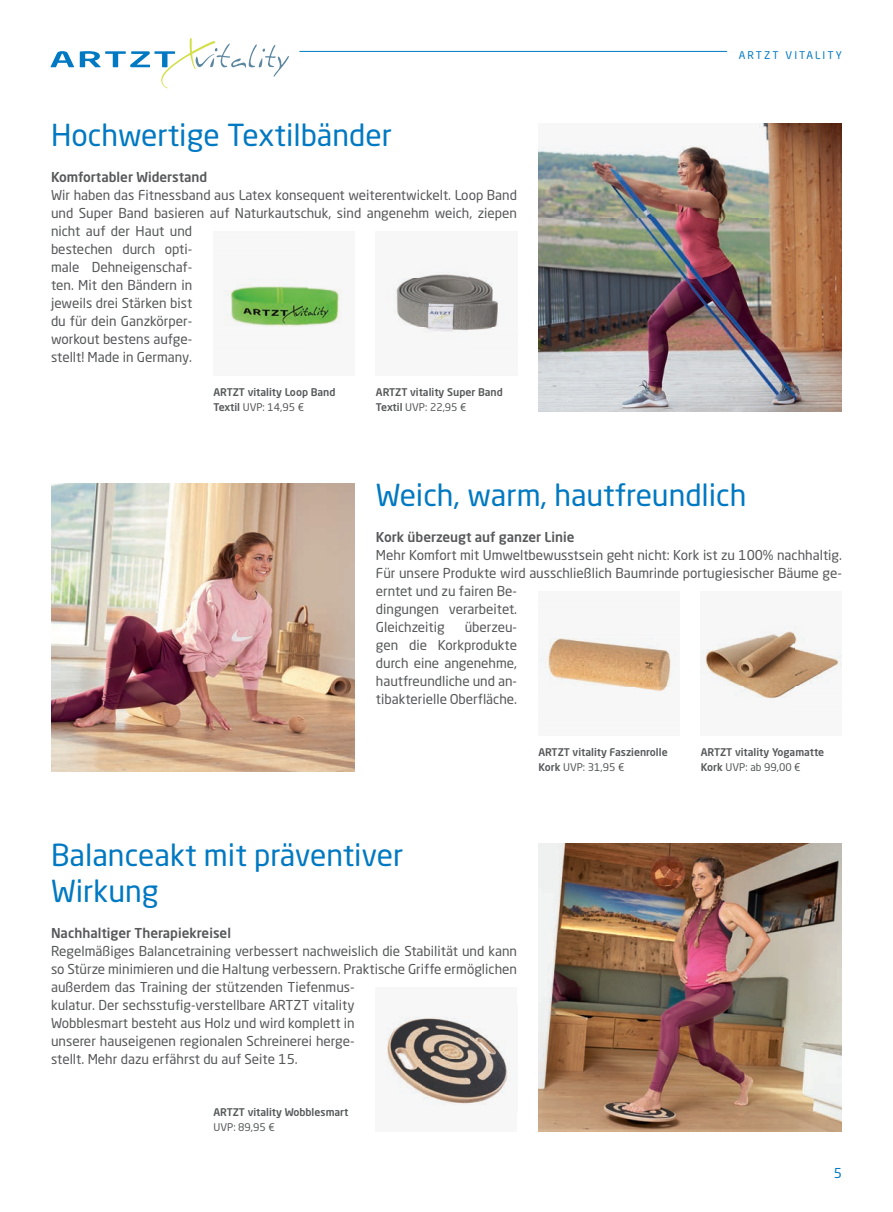
<style>
.page{position:relative;width:893px;height:1212px;background:#fff}
.page>*{position:absolute;margin:0;border:0;box-sizing:border-box;transform-origin:0 0}
.t1{font:30px/36px "Neo Sans Std";color:#0079c2}
.t2{font:13.5px/18px "Neo Sans Std";color:#57585a}
.t3{font:500 13.5px "Neo Sans Std";color:#57585a}
.t4{font:13.5px "Neo Sans Std";color:#0079c2}
.t5{font:500 10.5px/15px "Neo Sans Std";color:#57585a}
.t6{font:10.5px "Neo Sans Std";letter-spacing:.2em;color:#0079c2}
.t7{font:10.5px "Neo Sans Std";color:#57585a}
.s1{font-weight:400}
</style>
<div class="page">
<hr style="left:300px;top:51px;width:427px;height:1px;background:#0079c2">
<img style="left:538px;top:843px;width:304px;height:288px">
<svg style="left:51px;top:51px;width:23px;height:16px"></svg>
<svg style="left:80px;top:38px;width:209px;height:50px"></svg>
<img style="left:701px;top:626px;width:141px;height:75px">
<img style="left:392px;top:269px;width:112px;height:70px">
<div style="left:376px;top:987px;width:141px;height:144px;background:#f7f7f8"></div>
<img style="left:387px;top:1017px;width:121px;height:87px">
<img style="left:538px;top:123px;width:304px;height:288px">
<img style="left:51px;top:483px;width:304px;height:288px">
<img style="left:224px;top:278px;width:118px;height:49px">
<img style="left:538px;top:638px;width:139px;height:54px">
<h1 class="t1" style="left:51px;top:117px;width:343px">Hochwertige Textilbänder</h1>
<p class="t3" style="left:51px;top:168px;width:158px">Komfortabler Widerstand</p>
<p class="t2" style="left:51px;top:186px;width:468px">Wir haben das Fitnessband aus Latex konsequent weiterentwickelt. Loop Band und Super Band basieren auf Naturkautschuk, sind angenehm weich, ziepen nicht auf der Haut und<br>bestechen durch opti-<br>male Dehneigenschaf-<br>ten. Mit den Bändern in<br>jeweils drei Stärken bist<br>du für dein Ganzkörper-<br>workout bestens aufge-<br>stellt! Made in Germany.</p>
<p class="t5" style="left:213px;top:384px;width:124px">ARTZT vitality Loop Band<br>Textil <span class="s1">UVP: 14,95 €</span></p>
<p class="t5" style="left:376px;top:384px;width:128px">ARTZT vitality Super Band<br>Textil <span class="s1">UVP: 22,95 €</span></p>
<p class="t6" style="left:739px;top:49px;width:105px">ARTZT VITALITY</p>
<h1 class="t1" style="left:376px;top:477px;width:372px">Weich, warm, hautfreundlich</h1>
<p class="t3" style="left:376px;top:528px;width:200px">Kork überzeugt auf ganzer Linie</p>
<p class="t2" style="left:376px;top:546px;width:468px">Mehr Komfort mit Umweltbewusstsein geht nicht: Kork ist zu 100% nachhaltig.<br>Für unsere Produkte wird ausschließlich Baumrinde portugiesischer Bäume ge&shy;erntet und zu fairen Be-<br>dingungen verarbeitet.<br>Gleichzeitig</p>
<p class="t2" style="left:376px;top:618px;width:143px;text-align:justify;text-indent:89px">überzeu&shy;gen die Korkprodukte durch eine angenehme, hautfreundliche und an&shy;tibakterielle Oberfläche.</p>
<p class="t5" style="left:538px;top:744px;width:131px">ARTZT vitality Faszienrolle<br>Kork <span class="s1">UVP: 31,95 €</span></p>
<h1 class="t1" style="left:51px;top:837px;width:354px">Balanceakt mit präventiver<br>Wirkung</h1>
<p class="t3" style="left:51px;top:924px;width:181px">Nachhaltiger Therapiekreisel</p>
<p class="t2" style="left:51px;top:942px;width:468px">Regelmäßiges Balancetraining verbessert nachweislich die Stabilität und kann so Stürze minimieren und die Haltung verbessern. Praktische Griffe ermöglichen außerdem das Training der stützenden Tiefenmus-<br>kulatur. Der sechsstufig-verstellbare ARTZT vitality<br>Wobblesmart besteht aus Holz und wird komplett in<br>unserer hauseigenen regionalen Schreinerei herge-<br>stellt. Mehr dazu erfährst du auf Seite 15.</p>
<p class="t5" style="left:213px;top:1104px;width:137px">ARTZT vitality Wobblesmart</p>
<p class="t7" style="left:213px;top:1121px;width:63px">UVP: 89,95 €</p>
<p class="t5" style="left:701px;top:744px;width:125px">ARTZT vitality Yogamatte<br>Kork <span class="s1">UVP: ab 99,00 €</span></p>
<p class="t4" style="left:834px;top:1164px;width:10px">5</p>
</div>
